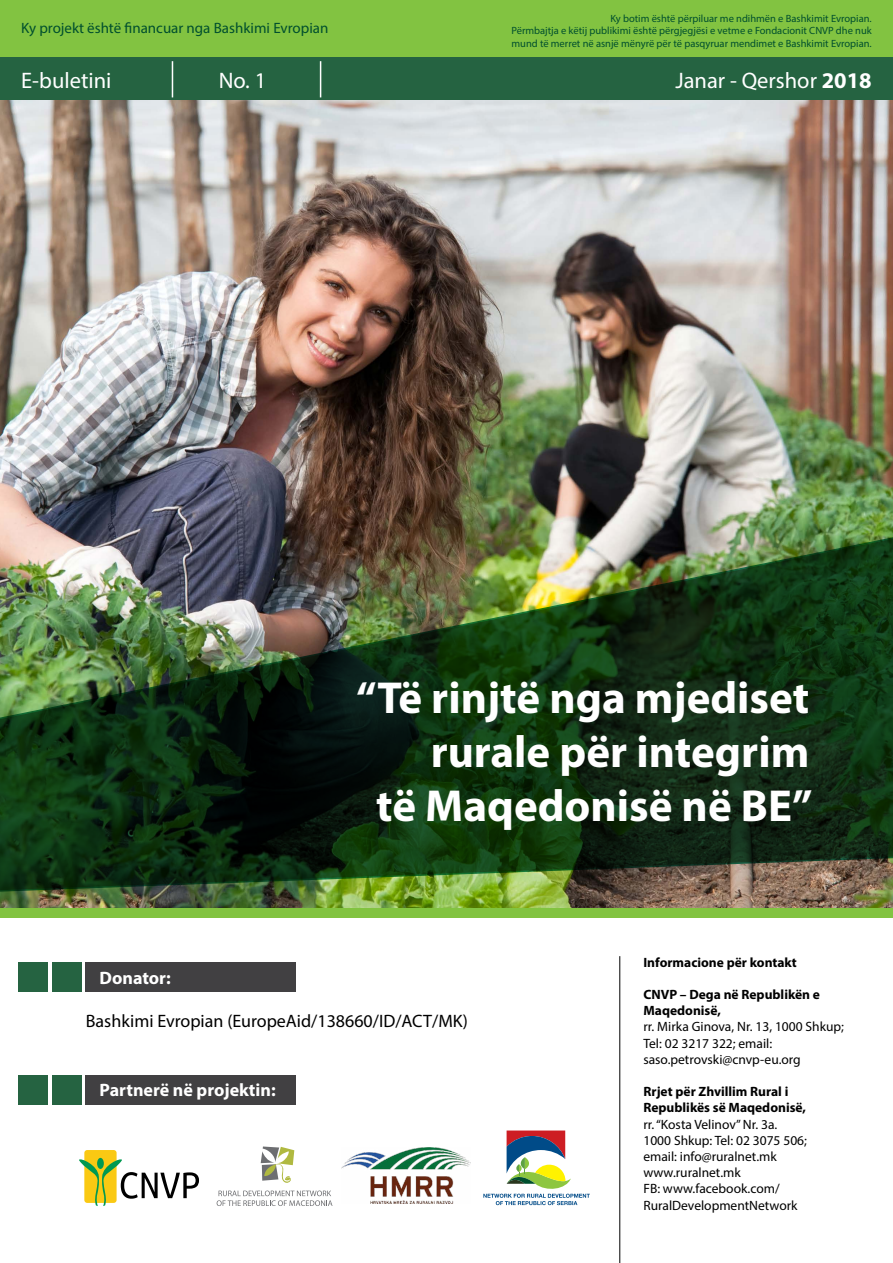
<style>
.page{position:relative;width:893px;height:1263px;background:#fff}
.page>*{position:absolute;margin:0;border:0;box-sizing:border-box;transform-origin:0 0}
.t1{font:700 45px/54px "Myriad Pro";color:#fff;text-align:right}
.t2{font:22.5px "Myriad Pro";color:#fff}
.t3{font:18px "Myriad Pro";color:#000}
.t4{font:700 18px "Myriad Pro";color:#fff}
.t5{font:15px "Myriad Pro";color:#004f2e}
.t6{font:13.5px/16.2px "Myriad Pro";color:#000}
.t7{font:700 13.5px/16.2px "Myriad Pro";color:#000}
.t8{font:10.5px/12.6px "Myriad Pro";color:#004f2e;text-align:justify}
.s1{font-weight:700}
</style>
<div class="page">
<img style="left:0;top:100px;width:893px;height:808px">
<img style="left:0;top:513px;width:893px;height:382px">
<div style="left:84px;top:1150px;width:33px;height:53px;background:#fac913;border-radius:3px"></div>
<svg style="left:79px;top:1157px;width:120px;height:49px"></svg>
<img style="left:341px;top:1147px;width:129px;height:56px">
<svg style="left:261px;top:1146px;width:33px;height:37px"></svg>
<svg style="left:217px;top:1190px;width:115px;height:16px"></svg>
<svg style="left:483px;top:1130px;width:107px;height:75px"></svg>
<hr style="left:619px;top:956px;width:1px;height:307px;background:#000">
<div style="left:85px;top:1075px;width:211px;height:29px;background:#414042"></div>
<div style="left:85px;top:962px;width:211px;height:30px;background:#414042"></div>
<div style="left:52px;top:962px;width:30px;height:30px;background:#256341"></div>
<div style="left:52px;top:1075px;width:30px;height:29px;background:#256341"></div>
<div style="left:19px;top:962px;width:29px;height:30px;background:#256341"></div>
<div style="left:19px;top:1075px;width:29px;height:29px;background:#256341"></div>
<div style="left:0;top:0;width:893px;height:91px;background:#82c341"></div>
<div style="left:0;top:57px;width:893px;height:43px;background:#256341"></div>
<hr style="left:172px;top:61px;width:1px;height:36px;background:#fff">
<hr style="left:320px;top:61px;width:1px;height:36px;background:#fff">
<p class="t5" style="left:21px;top:18px;width:309px">Ky projekt është financuar nga Bashkimi Evropian</p>
<p class="t8" style="left:511px;top:12px;width:362px;text-indent:99px">Ky botim është përpiluar me ndihmën e Bashkimit Evropian.<br>Përmbajtja e këtij publikimi është përgjegjësi e vetme e Fondacionit CNVP dhe nuk mund të merret në asnjë mënyrë për të pasqyruar mendimet e Bashkimit Evropian.</p>
<h2 class="t2" style="left:21px;top:66px;width:92px">Е-buletini</h2>
<h2 class="t2" style="left:219px;top:66px;width:49px">No. 1</h2>
<h2 class="t2" style="left:675px;top:66px;width:198px">Janar - Qershor <span class="s1">2018</span></h2>
<h1 class="t1" style="left:356px;top:669px;width:458px">“Të rinjtë nga mjediset rurale për integrim<br>të Maqedonisë në BE”</h1>
<h3 class="t4" style="left:100px;top:966px;width:73px">Donator:</h3>
<h3 class="t3" style="left:86px;top:1009px;width:384px">Bashkimi Evropian (EuropeAid/138660/ID/ACT/MK)</h3>
<h3 class="t4" style="left:100px;top:1078px;width:178px">Partnerë në projektin:</h3>
<p class="t7" style="left:643px;top:953px;width:155px">Informacione për kontakt</p>
<p class="t7" style="left:643px;top:986px;width:178px">CNVP – Dega në Republikën e<br>Maqedonisë,</p>
<p class="t6" style="left:643px;top:1018px;width:202px">rr. Mirka Ginova, Nr. 13, 1000 Shkup;<br>Tel: 02 3217 322; email: saso.petrovski@cnvp-eu.org</p>
<p class="t7" style="left:643px;top:1083px;width:164px">Rrjet për Zhvillim Rural i<br>Republikës së Maqedonisë,</p>
<p class="t6" style="left:643px;top:1116px;width:165px">rr. “Kosta Velinov” Nr. 3а.<br>1000 Shkup: Tel: 02 3075 506; email: info@ruralnet.mk www.ruralnet.mk<br>FB: www.facebook.com/<br>RuralDevelopmentNetwork</p>
</div>
